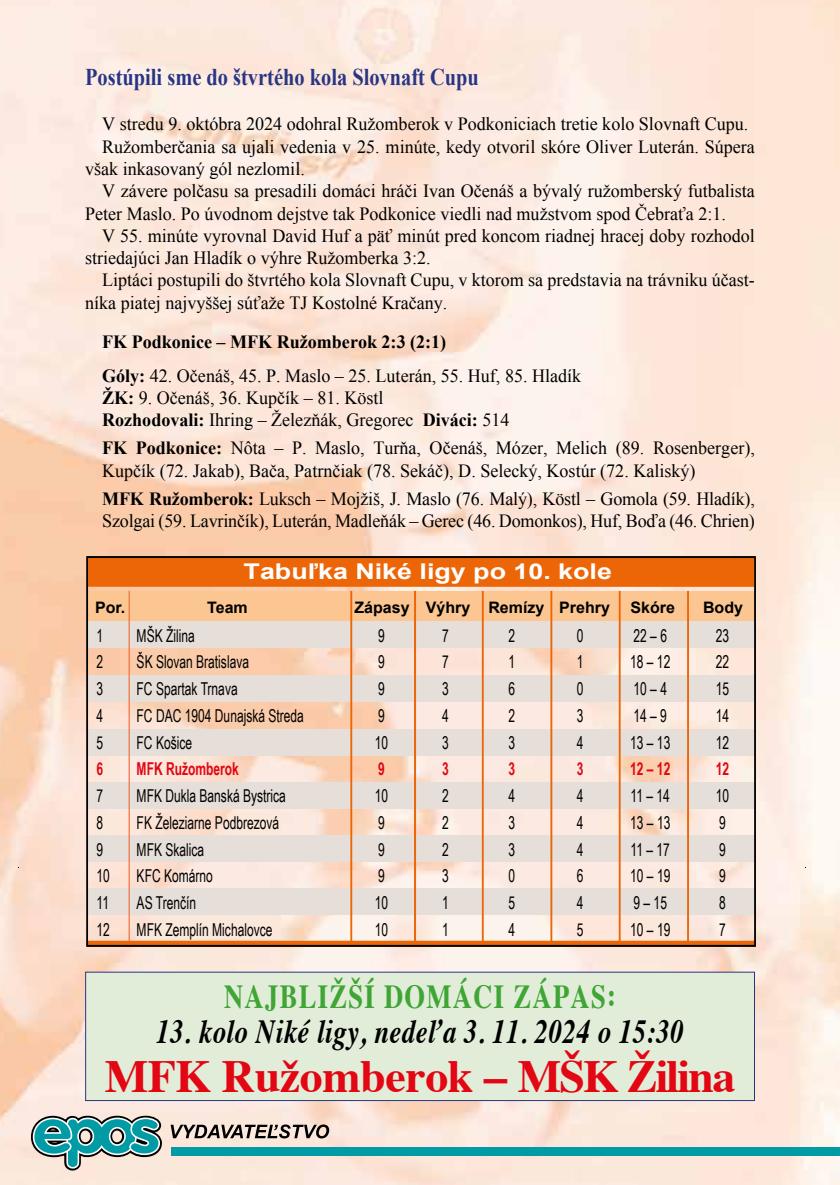
<style>
.page{position:relative;width:840px;height:1185px;background:#fff}
.page>*{position:absolute;margin:0;border:0;box-sizing:border-box;transform-origin:0 0}
.t1{font:700 46px "Times";letter-spacing:-.01em;color:#e30613}
.t2{font:italic 700 33.6px "Times";letter-spacing:.02em;color:#000;scale:.8 1}
.t3{font:700 33.6px "Times";letter-spacing:.05em;color:#3fa535;scale:.79 1}
.t4{font:700 24px "Times New Roman";color:#283583;scale:.85 1}
.t5{font:700 21.8px "Arial";color:#fff;scale:1.23 1}
.t6{font:18.6px/22.4px "Times New Roman";color:#000}
.t7{font:17.8px "Arial Narrow";color:#000;scale:.83 1}
.t8{font:700 17.8px "Arial Narrow";color:#e00713;scale:.83 1}
.t9{font:700 15.8px "Arial";color:#000}
.s1{font-weight:700}
</style>
<div class="page">
<img style="left:0;top:0;width:839px;height:1185px">
<svg style="left:28px;top:1113px;width:136px;height:60px"></svg>
<div style="left:172px;top:1147px;width:667px;height:9px;background:#009ba4"></div>
<svg style="left:170px;top:1124px;width:159px;height:14px"></svg>
<div style="left:86px;top:972px;width:668px;height:128px;background:#e2edd9"></div>
<div style="left:85px;top:972px;width:669px;height:129px;border:1px solid #283583"></div>
<div style="left:88px;top:592px;width:665px;height:30px;background:#fbc691"></div>
<div style="left:88px;top:676px;width:666px;height:26px;background:#e6ded8"></div>
<div style="left:88px;top:622px;width:666px;height:26px;background:#e6ded8"></div>
<div style="left:88px;top:729px;width:666px;height:26px;background:#e6ded8"></div>
<div style="left:88px;top:782px;width:666px;height:27px;background:#e6ded8"></div>
<div style="left:88px;top:835px;width:666px;height:27px;background:#e6ded8"></div>
<div style="left:88px;top:888px;width:666px;height:27px;background:#e6ded8"></div>
<hr style="left:128px;top:591px;width:2px;height:352px;background:#ee7240">
<hr style="left:350px;top:591px;width:2px;height:352px;background:#ec6608">
<hr style="left:550px;top:591px;width:2px;height:352px;background:#ec6608">
<hr style="left:414px;top:591px;width:2px;height:352px;background:#ec6608">
<hr style="left:481px;top:591px;width:2px;height:352px;background:#ec6608">
<hr style="left:618px;top:591px;width:2px;height:352px;background:#ec6608">
<hr style="left:686px;top:591px;width:2px;height:352px;background:#ec6608">
<div style="left:88px;top:556px;width:665px;height:31px;background:#ec6608"></div>
<hr style="left:89px;top:941px;width:663px;height:3px;background:#ec6608">
<div style="left:86px;top:556px;width:669px;height:391px;border:2px solid #000"></div>
<p class="t4" style="left:85px;top:61px;width:464px">Postúpili sme do štvrtého kola Slovnaft Cupu</p>
<p class="t6" style="left:102px;top:113px;width:647px">V stredu 9. októbra 2024 odohral Ružomberok v Podkoniciach tretie kolo Slovnaft Cupu.</p>
<p class="t6" style="left:102px;top:135px;width:654px">Ružomberčania sa ujali vedenia v 25. minúte, kedy otvoril skóre Oliver Luterán. Súpera</p>
<p class="t6" style="left:85px;top:157px;width:221px">však inkasovaný gól nezlomil.</p>
<p class="t6" style="left:102px;top:179px;width:654px">V závere polčasu sa presadili domáci hráči Ivan Očenáš a bývalý ružomberský futbalista</p>
<p class="t6" style="left:85px;top:202px;width:642px">Peter Maslo. Po úvodnom dejstve tak Podkonice viedli nad mužstvom spod Čebraťa 2:1.</p>
<p class="t6" style="left:102px;top:224px;width:654px">V 55. minúte vyrovnal David Huf a päť minút pred koncom riadnej hracej doby rozhodol</p>
<p class="t6" style="left:85px;top:246px;width:347px">striedajúci Jan Hladík o výhre Ružomberka 3:2.</p>
<p class="t6" style="left:102px;top:269px;width:653px">Liptáci postupili do štvrtého kola Slovnaft Cupu, v ktorom sa predstavia na trávniku účast-</p>
<p class="t6" style="left:85px;top:291px;width:363px">níka piatej najvyššej súťaže TJ Kostolné Kračany.</p>
<p class="t6" style="left:102px;top:325px;width:480px;line-height:33.6px"><span class="s1">FK Podkonice – MFK Ružomberok 2:3 (2:1)<br>Góly:</span> 42. Očenáš, 45. P. Maslo – 25. Luterán, 55. Huf, 85. Hladík</p>
<p class="t6" style="left:102px;top:386px;width:408px"><span class="s1">ŽK:</span> 9. Očenáš, 36. Kupčík – 81. Köstl<br><span class="s1">Rozhodovali:</span> Ihring – Železňák, Gregorec <span class="s1">Diváci:</span> 514</p>
<p class="t6" style="left:102px;top:437px;width:654px"><span class="s1">FK Podkonice:</span> Nôta – P. Maslo, Turňa, Očenáš, Mózer, Melich (89. Rosenberger),<br>Kupčík (72. Jakab), Bača, Patrnčiak (78. Sekáč), D. Selecký, Kostúr (72. Kaliský)</p>
<p class="t6" style="left:102px;top:487px;width:654px"><span class="s1">MFK Ružomberok:</span> Luksch – Mojžiš, J. Maslo (76. Malý), Köstl – Gomola (59. Hladík),<br>Szolgai (59. Lavrinčík), Luterán, Madleňák – Gerec (46. Domonkos), Huf, Boďa (46. Chrien)</p>
<p class="t5" style="left:243px;top:557px;width:301px">Tabuľka Niké ligy po 10. kole</p>
<p class="t9" style="left:95px;top:597px;width:32px">Por.</p>
<p class="t9" style="left:207px;top:597px;width:42px">Team</p>
<p class="t9" style="left:354px;top:597px;width:257px">Zápasy Výhry Remízy Prehry</p>
<p class="t9" style="left:630px;top:597px;width:46px">Skóre</p>
<p class="t9" style="left:702px;top:597px;width:41px">Body</p>
<p class="t7" style="left:96px;top:622px;width:10px">1</p>
<p class="t7" style="left:136px;top:622px;width:72px">MŠK Žilina</p>
<p class="t7" style="left:378px;top:622px;width:10px">9</p>
<p class="t7" style="left:442px;top:622px;width:10px">7</p>
<p class="t7" style="left:508px;top:622px;width:10px">2</p>
<p class="t7" style="left:576px;top:622px;width:10px">0</p>
<p class="t7" style="left:633px;top:622px;width:42px">22–6</p>
<p class="t7" style="left:715px;top:622px;width:18px">23</p>
<p class="t7" style="left:96px;top:649px;width:10px">2</p>
<p class="t7" style="left:136px;top:649px;width:137px">ŠK Slovan Bratislava</p>
<p class="t7" style="left:378px;top:649px;width:10px">9</p>
<p class="t7" style="left:442px;top:649px;width:10px">7</p>
<p class="t7" style="left:508px;top:649px;width:10px">1</p>
<p class="t7" style="left:576px;top:649px;width:10px">1</p>
<p class="t7" style="left:629px;top:649px;width:50px">18 – 12</p>
<p class="t7" style="left:715px;top:649px;width:18px">22</p>
<p class="t7" style="left:96px;top:676px;width:10px">3</p>
<p class="t7" style="left:136px;top:676px;width:123px">FC Spartak Trnava</p>
<p class="t7" style="left:378px;top:676px;width:10px">9</p>
<p class="t7" style="left:442px;top:676px;width:10px">3</p>
<p class="t7" style="left:508px;top:676px;width:10px">6</p>
<p class="t7" style="left:576px;top:676px;width:10px">0</p>
<p class="t7" style="left:633px;top:676px;width:42px">10–4</p>
<p class="t7" style="left:715px;top:676px;width:18px">15</p>
<p class="t7" style="left:96px;top:702px;width:10px">4</p>
<p class="t7" style="left:136px;top:702px;width:203px">FC DAC 1904 Dunajská Streda</p>
<p class="t7" style="left:378px;top:702px;width:10px">9</p>
<p class="t7" style="left:442px;top:702px;width:10px">4</p>
<p class="t7" style="left:508px;top:702px;width:10px">2</p>
<p class="t7" style="left:576px;top:702px;width:10px">3</p>
<p class="t7" style="left:633px;top:702px;width:42px">14–9</p>
<p class="t7" style="left:715px;top:702px;width:18px">14</p>
<p class="t7" style="left:96px;top:729px;width:10px">5</p>
<p class="t7" style="left:136px;top:729px;width:68px">FC Košice</p>
<p class="t7" style="left:374px;top:729px;width:18px">10</p>
<p class="t7" style="left:442px;top:729px;width:10px">3</p>
<p class="t7" style="left:508px;top:729px;width:10px">3</p>
<p class="t7" style="left:576px;top:729px;width:10px">4</p>
<p class="t7" style="left:629px;top:729px;width:50px">13 – 13</p>
<p class="t7" style="left:715px;top:729px;width:18px">12</p>
<p class="t8" style="left:96px;top:756px;width:10px">6</p>
<p class="t8" style="left:136px;top:756px;width:125px">MFK Ružomberok</p>
<p class="t8" style="left:378px;top:756px;width:10px">9</p>
<p class="t8" style="left:442px;top:756px;width:10px">3</p>
<p class="t8" style="left:508px;top:756px;width:10px">3</p>
<p class="t8" style="left:576px;top:756px;width:10px">3</p>
<p class="t8" style="left:629px;top:756px;width:50px">12 – 12</p>
<p class="t8" style="left:715px;top:756px;width:18px">12</p>
<p class="t7" style="left:96px;top:783px;width:10px">7</p>
<p class="t7" style="left:137px;top:783px;width:181px">MFK Dukla Banská Bystrica</p>
<p class="t7" style="left:374px;top:783px;width:18px">10</p>
<p class="t7" style="left:442px;top:783px;width:10px">2</p>
<p class="t7" style="left:508px;top:783px;width:10px">4</p>
<p class="t7" style="left:576px;top:783px;width:10px">4</p>
<p class="t7" style="left:630px;top:783px;width:49px">11 – 14</p>
<p class="t7" style="left:715px;top:783px;width:18px">10</p>
<p class="t7" style="left:96px;top:810px;width:10px">8</p>
<p class="t7" style="left:137px;top:810px;width:173px">FK Železiarne Podbrezová</p>
<p class="t7" style="left:378px;top:810px;width:10px">9</p>
<p class="t7" style="left:442px;top:810px;width:10px">2</p>
<p class="t7" style="left:508px;top:810px;width:10px">3</p>
<p class="t7" style="left:576px;top:810px;width:10px">4</p>
<p class="t7" style="left:630px;top:810px;width:50px">13 – 13</p>
<p class="t7" style="left:718px;top:810px;width:10px">9</p>
<p class="t7" style="left:96px;top:836px;width:10px">9</p>
<p class="t7" style="left:137px;top:836px;width:83px">MFK Skalica</p>
<p class="t7" style="left:378px;top:836px;width:10px">9</p>
<p class="t7" style="left:442px;top:836px;width:10px">2</p>
<p class="t7" style="left:508px;top:836px;width:10px">3</p>
<p class="t7" style="left:576px;top:836px;width:10px">4</p>
<p class="t7" style="left:630px;top:836px;width:49px">11 – 17</p>
<p class="t7" style="left:718px;top:836px;width:10px">9</p>
<p class="t7" style="left:96px;top:863px;width:18px">10</p>
<p class="t7" style="left:136px;top:863px;width:93px">KFC Komárno</p>
<p class="t7" style="left:378px;top:863px;width:10px">9</p>
<p class="t7" style="left:442px;top:863px;width:10px">3</p>
<p class="t7" style="left:508px;top:863px;width:10px">0</p>
<p class="t7" style="left:576px;top:863px;width:10px">6</p>
<p class="t7" style="left:630px;top:863px;width:50px">10 – 19</p>
<p class="t7" style="left:718px;top:863px;width:10px">9</p>
<p class="t7" style="left:96px;top:890px;width:17px">11</p>
<p class="t7" style="left:137px;top:890px;width:73px">AS Trenčín</p>
<p class="t7" style="left:374px;top:890px;width:18px">10</p>
<p class="t7" style="left:442px;top:890px;width:10px">1</p>
<p class="t7" style="left:508px;top:890px;width:10px">5</p>
<p class="t7" style="left:576px;top:890px;width:10px">4</p>
<p class="t7" style="left:633px;top:890px;width:42px">9–15</p>
<p class="t7" style="left:718px;top:890px;width:10px">8</p>
<p class="t7" style="left:96px;top:917px;width:18px">12</p>
<p class="t7" style="left:136px;top:917px;width:165px">MFK Zemplín Michalovce</p>
<p class="t7" style="left:374px;top:917px;width:18px">10</p>
<p class="t7" style="left:442px;top:917px;width:10px">1</p>
<p class="t7" style="left:508px;top:917px;width:10px">4</p>
<p class="t7" style="left:576px;top:917px;width:10px">5</p>
<p class="t7" style="left:630px;top:917px;width:50px">10 – 19</p>
<p class="t7" style="left:718px;top:917px;width:10px">7</p>
<h2 class="t3" style="left:224px;top:964px;width:497px">NAJBLIŽŠÍ DOMÁCI ZÁPAS:</h2>
<h2 class="t2" style="left:156px;top:1000px;width:660px">13. kolo Niké ligy, nedeľa 3. 11. 2024 o 15:30</h2>
<h1 class="t1" style="left:105px;top:1033px;width:631px">MFK Ružomberok – MŠK Žilina</h1>
</div>
